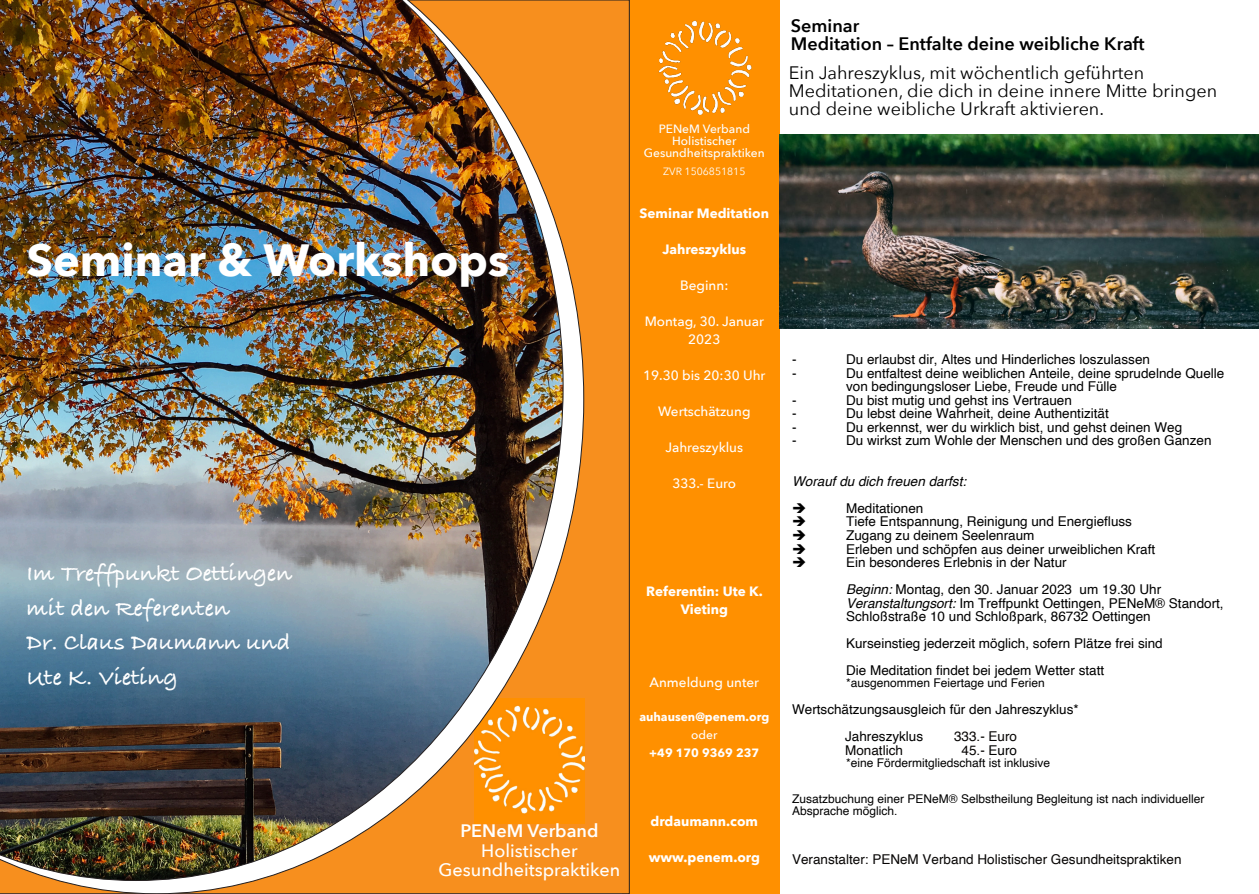
<style>
.page{position:relative;width:1259px;height:894px;background:#fff}
.page>*{position:absolute;margin:0;border:0;box-sizing:border-box;transform-origin:0 0}
.t1{font:700 45px "Avenir Next";color:#fff}
.t2{font:700 24px/34.5px "Bradley Hand ITCTT";color:#fff}
.t3{font:18px/18px "Avenir Next";color:#000}
.t4{font:600 18px/18px "Avenir Next";color:#000}
.t5{font:500 18px/19.5px "Avenir Next";color:#fff;text-align:center}
.t6{font:600 18px "Avenir Next";color:#fff}
.t7{font:13.5px/27px "Helvetica";color:#000}
.t8{font:500 13.5px/18px "Avenir Next";color:#fff;text-align:center}
.t9{font:13.5px "Helvetica";color:#070504}
.t10{font:700 13.5px/18px "Avenir Next";color:#fff;text-align:center}
.t11{font:italic 13.5px "Helvetica";color:#000}
.t12{font:12px/12px "Helvetica";color:#000}
.t13{font:500 12px/12px "Avenir Next";color:#fdffff;text-align:center}
.t14{font:700 12px "Avenir Next";color:#fff}
.t15{font:500 12px "Avenir Next";color:#fff}
.t16{font:10.5px "Avenir Next";color:#fdffff}
.s1{font-style:italic}
.s2{color:#000}
</style>
<div class="page">
<div style="left:622px;top:0;width:157px;height:893px;background:#ff9000"></div>
<img style="left:658px;top:20px;width:94px;height:95px">
<img style="left:779px;top:135px;width:480px;height:193px">
<div style="left:584px;top:0;width:45px;height:893px;background:#f78f1e"></div>
<svg style="left:0;top:0;width:584px;height:893px;fill:#f78f1e"></svg>
<img style="left:0;top:0;width:563px;height:880px">
<h1 class="t1" style="left:27px;top:231px;width:484px">Seminar &amp; Workshops</h1>
<p class="t13" style="left:644px;top:123px;width:123px">PENeM Verband<br>Holistischer<br>Gesundheitspraktiken</p>
<p class="t16" style="left:663px;top:164px;width:84px">ZVR 1506851815</p>
<p class="t10" style="left:640px;top:205px;width:131px">Seminar Meditation</p>
<p class="t10" style="left:662px;top:241px;width:85px">Jahreszyklus</p>
<p class="t8" style="left:680px;top:277px;width:50px">Beginn:</p>
<p class="t8" style="left:645px;top:313px;width:121px">Montag, 30. Januar<br>2023</p>
<p class="t8" style="left:643px;top:367px;width:124px">19.30 bis 20:30 Uhr</p>
<p class="t8" style="left:658px;top:403px;width:94px">Wertschätzung</p>
<p class="t8" style="left:665px;top:439px;width:79px">Jahreszyklus</p>
<p class="t8" style="left:672px;top:475px;width:65px">333.- Euro</p>
<h2 class="t2" style="left:27px;top:557px;width:267px">Im Treffpunkt Oettingen mit den Referenten<br>Dr. Claus Daumann und<br>Ute K. Vieting</h2>
<p class="t10" style="left:646px;top:583px;width:118px">Referentin: Ute K.<br>Vieting</p>
<p class="t8" style="left:649px;top:673px;width:111px">Anmeldung unter</p>
<p class="t14" style="left:639px;top:708px;width:131px">auhausen@penem.org</p>
<p class="t15" style="left:691px;top:726px;width:28px">oder</p>
<p class="t14" style="left:649px;top:744px;width:112px">+49 170 9369 237</p>
<h3 class="t6" style="left:460px;top:818px;width:140px">PENeM Verband</h3>
<h3 class="t5" style="left:439px;top:840px;width:183px">Holistischer<br>Gesundheitspraktiken</h3>
<p class="t10" style="left:651px;top:812px;width:109px">drdaumann.com</p>
<p class="t10" style="left:649px;top:848px;width:113px">www.penem.org</p>
<h3 class="t4" style="left:791px;top:18px;width:355px">Seminar<br>Meditation – Entfalte deine weibliche Kraft</h3>
<h3 class="t3" style="left:789px;top:65px;width:430px">Ein Jahreszyklus, mit wöchentlich geführten<br>Meditationen, die dich in deine innere Mitte bringen und deine weibliche Urkraft aktivieren.</h3>
<p class="t7" style="left:792px;top:347px;width:6px">-</p>
<p class="t7" style="left:846px;top:347px;width:305px">Du erlaubst dir, Altes und Hinderliches loszulassen</p>
<p class="t7" style="left:792px;top:360px;width:6px">-</p>
<p class="t7" style="left:846px;top:367px;width:380px;line-height:13.5px">Du entfaltest deine weiblichen Anteile, deine sprudelnde Quelle von bedingungsloser Liebe, Freude und Fülle</p>
<p class="t7" style="left:792px;top:387px;width:6px">-</p>
<p class="t7" style="left:846px;top:387px;width:227px">Du bist mutig und gehst ins Vertrauen</p>
<p class="t7" style="left:792px;top:401px;width:6px">-</p>
<p class="t7" style="left:846px;top:401px;width:264px">Du lebst deine Wahrheit, deine Authentizität</p>
<p class="t7" style="left:792px;top:414px;width:6px">-</p>
<p class="t7" style="left:846px;top:414px;width:338px">Du erkennst, wer du wirklich bist, und gehst deinen Weg</p>
<p class="t7" style="left:792px;top:428px;width:6px">-</p>
<p class="t7" style="left:846px;top:428px;width:367px">Du wirkst zum Wohle der Menschen und des großen Ganzen</p>
<p class="t11" style="left:792px;top:475px;width:176px">Worauf du dich freuen darfst:</p>
<p class="t7" style="left:846px;top:495px;width:79px">Meditationen</p>
<p class="t7" style="left:846px;top:509px;width:287px">Tiefe Entspannung, Reinigung und Energiefluss</p>
<p class="t7" style="left:846px;top:522px;width:190px">Zugang zu deinem Seelenraum</p>
<p class="t7" style="left:846px;top:536px;width:311px">Erleben und schöpfen aus deiner urweiblichen Kraft</p>
<p class="t7" style="left:846px;top:549px;width:317px">Ein besonderes Erlebnis in der Natur<br><span class="s1">Beginn:</span> Montag, den 30. Januar 2023 um 19.30 Uhr</p>
<p class="t7" style="left:846px;top:596px;width:379px;line-height:13.5px"><span class="s1">Veranstaltungsort:</span> Im Treffpunkt Oettingen, PENeM® Standort,<br>Schloßstraße 10 und Schloßpark, 86732 Oettingen</p>
<p class="t7" style="left:846px;top:630px;width:318px">Kurseinstieg jederzeit möglich, sofern Plätze frei sind<br>Die Meditation findet bei jedem Wetter statt</p>
<p class="t12" style="left:846px;top:677px;width:200px">*ausgenommen Feiertage und Ferien</p>
<p class="t7" style="left:845px;top:696px;width:235px;text-indent:-53px">Wertschätzungsausgleich für den Jahreszyklus*<br>Jahreszyklus</p>
<p class="t9" style="left:954px;top:730px;width:65px">333.- Euro</p>
<p class="t9" style="left:845px;top:744px;width:59px">Monatlich</p>
<p class="t9" style="left:962px;top:744px;width:57px">45.- <span class="s2">Euro</span></p>
<p class="t12" style="left:846px;top:757px;width:206px">*eine Fördermitgliedschaft ist inklusive</p>
<p class="t12" style="left:792px;top:793px;width:414px">Zusatzbuchung einer PENeM® Selbstheilung Begleitung ist nach individueller<br>Absprache möglich.</p>
<p class="t9" style="left:792px;top:853px;width:391px">Veranstalter: PENeM Verband Holistischer Gesundheitspraktiken</p>
</div>
